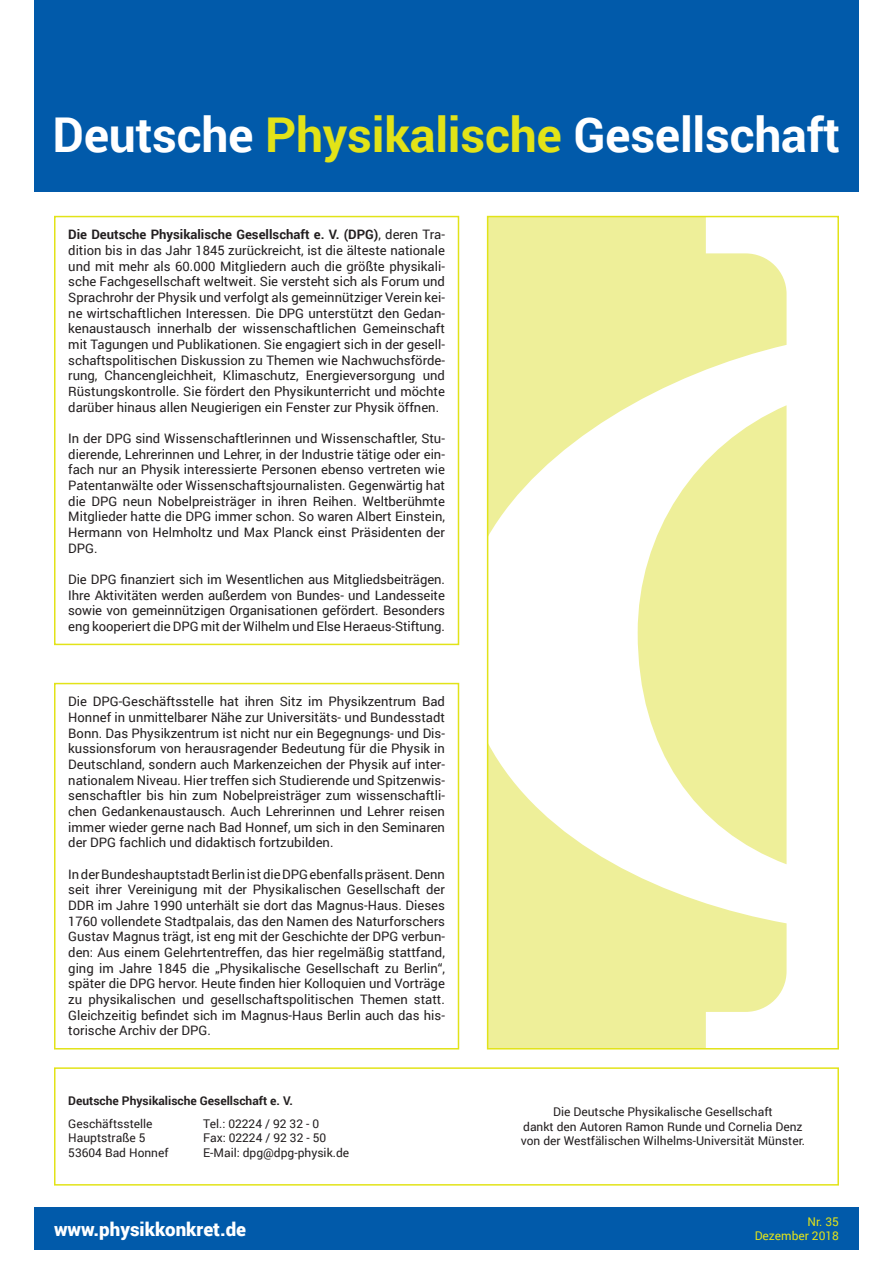
<style>
.page{position:relative;width:893px;height:1263px;background:#fff}
.page>*{position:absolute;margin:0;border:0;box-sizing:border-box;transform-origin:0 0}
.t1{font:700 48px "Roboto";letter-spacing:-.005em;color:#fff}
.t2{font:900 18.75px "Roboto";color:#fff}
.t3{font:13.05px/15.6px "Roboto";color:#231f20;text-align:justify}
.t4{font:12px/14.4px "Roboto";color:#231f20;text-align:center}
.t5{font:700 12px "Roboto";color:#231f20}
.t6{font:12px/14.4px "Roboto";color:#e2e318;text-align:right}
.s1{color:#e2e318}
.s2{font-weight:700}
</style>
<div class="page">
<div style="left:34px;top:0;width:825px;height:191px;background:#015aaa"></div>
<div style="left:34px;top:1208px;width:825px;height:42px;background:#015aaa"></div>
<div style="left:54px;top:216px;width:405px;height:429px;border:2px solid #e2e318"></div>
<div style="left:54px;top:683px;width:405px;height:366px;border:2px solid #e2e318"></div>
<svg style="left:490px;top:747px;width:297px;height:299px;fill:#eeef99"></svg>
<svg style="left:490px;top:219px;width:297px;height:314px;fill:#eeef99"></svg>
<svg style="left:638px;top:405px;width:149px;height:459px;fill:#eeef99"></svg>
<div style="left:487px;top:216px;width:352px;height:833px;border:2px solid #e2e318"></div>
<div style="left:54px;top:1067px;width:785px;height:118px;border:2px solid #e2e318"></div>
<h1 class="t1" style="left:53px;top:101px;width:789px">Deutsche <span class="s1">Physikalische</span> Gesellschaft</h1>
<p class="t3" style="left:68px;top:226px;width:378px"><span class="s2">Die Deutsche Physikalische Gesellschaft e. V. (DPG)</span>, deren Tra&shy;dition bis in das Jahr 1845 zurückreicht, ist die älteste nationale und mit mehr als 60.000 Mitgliedern auch die größte physikali&shy;sche Fachgesellschaft weltweit. Sie versteht sich als Forum und Sprachrohr der Physik und verfolgt als gemeinnütziger Verein kei&shy;ne wirtschaftlichen Interessen. Die DPG unterstützt den Gedan&shy;kenaustausch innerhalb der wissenschaftlichen Gemeinschaft mit Tagungen und Publikationen. Sie engagiert sich in der gesell&shy;schaftspolitischen Diskussion zu Themen wie Nachwuchsförde&shy;rung, Chancengleichheit, Klimaschutz, Energieversorgung und Rüstungskontrolle. Sie fördert den Physikunterricht und möchte darüber hinaus allen Neugierigen ein Fenster zur Physik öffnen.</p>
<p class="t3" style="left:68px;top:430px;width:378px">In der DPG sind Wissenschaftlerinnen und Wissenschaftler, Stu&shy;dierende, Lehrerinnen und Lehrer, in der Industrie tätige oder ein&shy;fach nur an Physik interessierte Personen ebenso vertreten wie Patentanwälte oder Wissenschaftsjournalisten. Gegenwärtig hat die DPG neun Nobelpreisträger in ihren Reihen. Weltberühmte Mitglieder hatte die DPG immer schon. So waren Albert Einstein, Hermann von Helmholtz und Max Planck einst Präsidenten der DPG.</p>
<p class="t3" style="left:68px;top:571px;width:378px">Die DPG finanziert sich im Wesentlichen aus Mitgliedsbeiträgen.<br>Ihre Aktivitäten werden außerdem von Bundes- und Landesseite sowie von gemeinnützigen Organisationen gefördert. Besonders eng kooperiert die DPG mit der Wilhelm und Else Heraeus-Stiftung.</p>
<p class="t3" style="left:68px;top:693px;width:378px">Die DPG-Geschäftsstelle hat ihren Sitz im Physikzentrum Bad Honnef in unmittelbarer Nähe zur Universitäts- und Bundesstadt Bonn. Das Physikzentrum ist nicht nur ein Begegnungs- und Dis&shy;kussionsforum von herausragender Bedeutung für die Physik in Deutschland, sondern auch Markenzeichen der Physik auf inter&shy;nationalem Niveau. Hier treffen sich Studierende und Spitzenwis&shy;senschaftler bis hin zum Nobelpreisträger zum wissenschaftli&shy;chen Gedankenaustausch. Auch Lehrerinnen und Lehrer reisen immer wieder gerne nach Bad Honnef, um sich in den Seminaren der DPG fachlich und didaktisch fortzubilden.</p>
<p class="t3" style="left:68px;top:866px;width:378px">In der Bundeshauptstadt Berlin ist die DPG ebenfalls präsent. Denn seit ihrer Vereinigung mit der Physikalischen Gesellschaft der DDR im Jahre 1990 unterhält sie dort das Magnus-Haus. Dieses 1760 vollendete Stadtpalais, das den Namen des Naturforschers Gustav Magnus trägt, ist eng mit der Geschichte der DPG verbun&shy;den: Aus einem Gelehrtentreffen, das hier regelmäßig stattfand, ging im Jahre 1845 die „Physikalische Gesellschaft zu Berlin“, später die DPG hervor. Heute finden hier Kolloquien und Vorträge zu physikalischen und gesellschaftspolitischen Themen statt.<br>Gleichzeitig befindet sich im Magnus-Haus Berlin auch das his&shy;torische Archiv der DPG.</p>
<p class="t5" style="left:68px;top:1092px;width:226px">Deutsche Physikalische Gesellschaft e. V.</p>
<p class="t4" style="left:68px;top:1116px;width:86px">Geschäftsstelle</p>
<p class="t4" style="left:203px;top:1116px;width:117px">Tel.: 02224 / 92 32 - 0</p>
<p class="t4" style="left:68px;top:1130px;width:79px">Hauptstraße 5</p>
<p class="t4" style="left:203px;top:1130px;width:124px">Fax: 02224 / 92 32 - 50</p>
<p class="t4" style="left:68px;top:1145px;width:102px">53604 Bad Honnef</p>
<p class="t4" style="left:203px;top:1145px;width:147px">E-Mail: dpg@dpg-physik.de</p>
<h2 class="t2" style="left:54px;top:1216px;width:194px">www.physikkonkret.de</h2>
<p class="t4" style="left:521px;top:1104px;width:286px">Die Deutsche Physikalische Gesellschaft<br>dankt den Autoren Ramon Runde und Cornelia Denz von der Westfälischen Wilhelms-Universität Münster.</p>
<p class="t6" style="left:755px;top:1214px;width:86px">Nr. 35<br>Dezember 2018</p>
</div>
